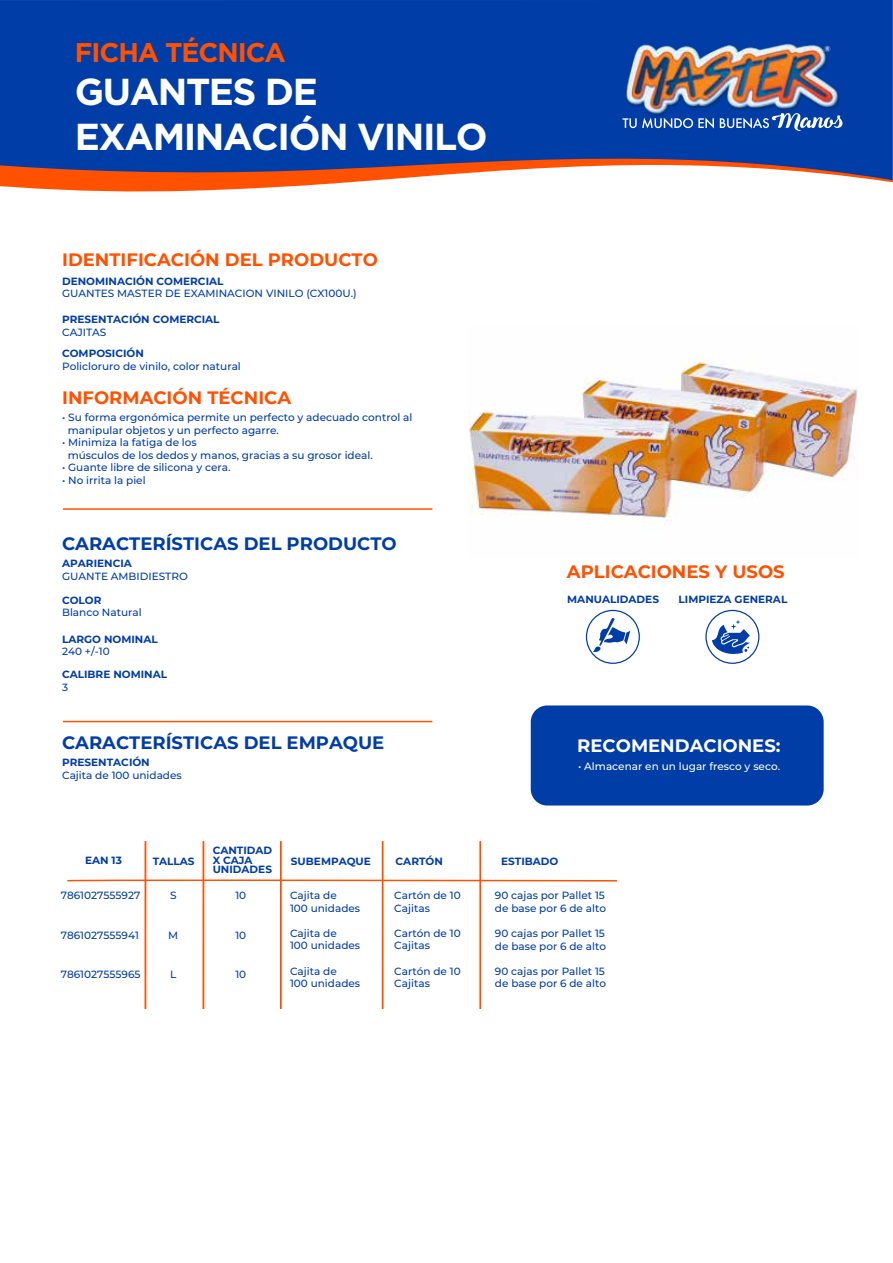
<style>
.page{position:relative;width:893px;height:1263px;background:#fff}
.page>*{position:absolute;margin:0;border:0;box-sizing:border-box;transform-origin:0 0}
.t1{font:700 37.5px/45px "Gotham";letter-spacing:-.04em;color:#fff}
.t2{font:700 27px "Gotham";letter-spacing:-.04em;color:#ff5100}
.t3{font:700 18px "Montserrat";color:#ff5100}
.t4{font:700 18px "Montserrat";color:#003da6}
.t5{font:700 18px "Montserrat";color:#fff}
.t6{font:500 10.5px/12.6px "Montserrat";color:#003da6}
.t7{font:700 10.5px/9.6px "Montserrat";color:#003da6}
.t8{font:500 10.5px "Montserrat";color:#fff}
</style>
<div class="page">
<div style="left:0;top:0;width:893px;height:157px;background:#003da6"></div>
<svg style="left:0;top:157px;width:893px;height:35px"></svg>
<svg style="left:622px;top:120px;width:92px;height:9px"></svg>
<svg style="left:720px;top:120px;width:123px;height:11px"></svg>
<img style="left:620px;top:40px;width:223px;height:80px">
<div style="left:531px;top:705px;width:293px;height:100px;background:#003da6;border-radius:16px"></div>
<img style="left:468px;top:360px;width:390px;height:159px">
<hr style="left:63px;top:508px;width:369px;height:2px;background:#ff5100">
<hr style="left:63px;top:721px;width:369px;height:1px;background:#ff5100">
<svg style="left:67px;top:879px;width:551px;height:4px"></svg>
<hr style="left:145px;top:841px;width:1px;height:168px;background:#ff5100">
<hr style="left:203px;top:841px;width:1px;height:168px;background:#ff5100">
<hr style="left:280px;top:841px;width:2px;height:168px;background:#ff5100">
<hr style="left:382px;top:841px;width:2px;height:168px;background:#ff5100">
<hr style="left:479px;top:841px;width:2px;height:168px;background:#ff5100">
<div style="left:586px;top:610px;width:54px;height:54px;border:1px solid #003da6;border-radius:50%"></div>
<svg style="left:593px;top:618px;width:37px;height:34px"></svg>
<div style="left:705px;top:610px;width:54px;height:54px;border:1px solid #003da6;border-radius:50%"></div>
<svg style="left:712px;top:620px;width:38px;height:34px"></svg>
<h2 class="t2" style="left:75px;top:36px;width:213px">FICHA TÉCNICA</h2>
<h1 class="t1" style="left:75px;top:68px;width:414px">GUANTES DE<br>EXAMINACIÓN VINILO</h1>
<h3 class="t3" style="left:62px;top:247px;width:317px">IDENTIFICACIÓN DEL PRODUCTO</h3>
<p class="t7" style="left:62px;top:276px;width:163px">DENOMINACIÓN COMERCIAL</p>
<p class="t6" style="left:62px;top:287px;width:296px">GUANTES MASTER DE EXAMINACION VINILO (CX100U.)</p>
<p class="t7" style="left:62px;top:314px;width:159px">PRESENTACIÓN COMERCIAL</p>
<p class="t6" style="left:62px;top:325px;width:46px">CAJITAS</p>
<p class="t7" style="left:62px;top:348px;width:83px">COMPOSICIÓN</p>
<p class="t6" style="left:62px;top:359px;width:180px">Policloruro de vinilo, color natural</p>
<h3 class="t3" style="left:62px;top:385px;width:231px">INFORMACIÓN TÉCNICA</h3>
<p class="t6" style="left:68px;top:411px;width:346px;text-indent:-6px">• Su forma ergonómica permite un perfecto y adecuado control al manipular objetos y un perfecto agarre.</p>
<p class="t6" style="left:68px;top:436px;width:307px;text-indent:-6px">• Minimiza la fatiga de los<br>músculos de los dedos y manos, gracias a su grosor ideal.</p>
<p class="t6" style="left:62px;top:461px;width:170px">• Guante libre de silicona y cera.</p>
<p class="t6" style="left:62px;top:474px;width:85px">• No irrita la piel</p>
<h3 class="t4" style="left:62px;top:531px;width:336px">CARACTERÍSTICAS DEL PRODUCTO</h3>
<p class="t7" style="left:62px;top:558px;width:71px">APARIENCIA</p>
<p class="t6" style="left:62px;top:569px;width:127px">GUANTE AMBIDIESTRO</p>
<p class="t7" style="left:62px;top:595px;width:41px">COLOR</p>
<p class="t6" style="left:62px;top:606px;width:81px">Blanco Natural</p>
<p class="t7" style="left:62px;top:633px;width:97px">LARGO NOMINAL</p>
<p class="t6" style="left:62px;top:645px;width:49px">240 +/-10</p>
<p class="t7" style="left:62px;top:669px;width:106px">CALIBRE NOMINAL</p>
<p class="t6" style="left:62px;top:681px;width:8px">3</p>
<h3 class="t4" style="left:62px;top:730px;width:324px">CARACTERÍSTICAS DEL EMPAQUE</h3>
<p class="t7" style="left:62px;top:757px;width:89px">PRESENTACIÓN</p>
<p class="t6" style="left:62px;top:768px;width:121px">Cajita de 100 unidades</p>
<h3 class="t3" style="left:567px;top:558px;width:219px">APLICACIONES Y USOS</h3>
<p class="t7" style="left:567px;top:594px;width:93px">MANUALIDADES</p>
<p class="t7" style="left:678px;top:594px;width:110px">LIMPIEZA GENERAL</p>
<h3 class="t5" style="left:577px;top:732px;width:205px">RECOMENDACIONES:</h3>
<p class="t8" style="left:578px;top:759px;width:203px">• Almacenar en un lugar fresco y seco.</p>
<p class="t7" style="left:85px;top:855px;width:38px">EAN 13</p>
<p class="t7" style="left:153px;top:855px;width:43px">TALLAS</p>
<p class="t7" style="left:213px;top:845px;width:61px">CANTIDAD<br>X CAJA<br>UNIDADES</p>
<p class="t7" style="left:291px;top:856px;width:81px">SUBEMPAQUE</p>
<p class="t7" style="left:396px;top:856px;width:49px">CARTÓN</p>
<p class="t7" style="left:501px;top:856px;width:59px">ESTIBADO</p>
<p class="t6" style="left:61px;top:889px;width:81px">7861027555927</p>
<p class="t6" style="left:61px;top:928px;width:80px">7861027555941</p>
<p class="t6" style="left:61px;top:968px;width:81px">7861027555965</p>
<p class="t6" style="left:290px;top:889px;width:72px">Cajita de<br>100 unidades</p>
<p class="t6" style="left:290px;top:926px;width:72px">Cajita de<br>100 unidades</p>
<p class="t6" style="left:290px;top:964px;width:72px">Cajita de<br>100 unidades</p>
<p class="t6" style="left:495px;top:889px;width:113px">90 cajas por Pallet 15 de base por 6 de alto</p>
<p class="t6" style="left:495px;top:926px;width:113px">90 cajas por Pallet 15 de base por 6 de alto</p>
<p class="t6" style="left:495px;top:964px;width:113px">90 cajas por Pallet 15 de base por 6 de alto</p>
<p class="t6" style="left:394px;top:889px;width:68px">Cartón de 10<br>Cajitas</p>
<p class="t6" style="left:394px;top:926px;width:68px">Cartón de 10<br>Cajitas</p>
<p class="t6" style="left:394px;top:964px;width:68px">Cartón de 10<br>Cajitas</p>
<p class="t6" style="left:235px;top:889px;width:12px">10</p>
<p class="t6" style="left:235px;top:928px;width:12px">10</p>
<p class="t6" style="left:235px;top:968px;width:12px">10</p>
<p class="t6" style="left:170px;top:889px;width:8px">S</p>
<p class="t6" style="left:168px;top:928px;width:12px">M</p>
<p class="t6" style="left:170px;top:968px;width:8px">L</p>
</div>
